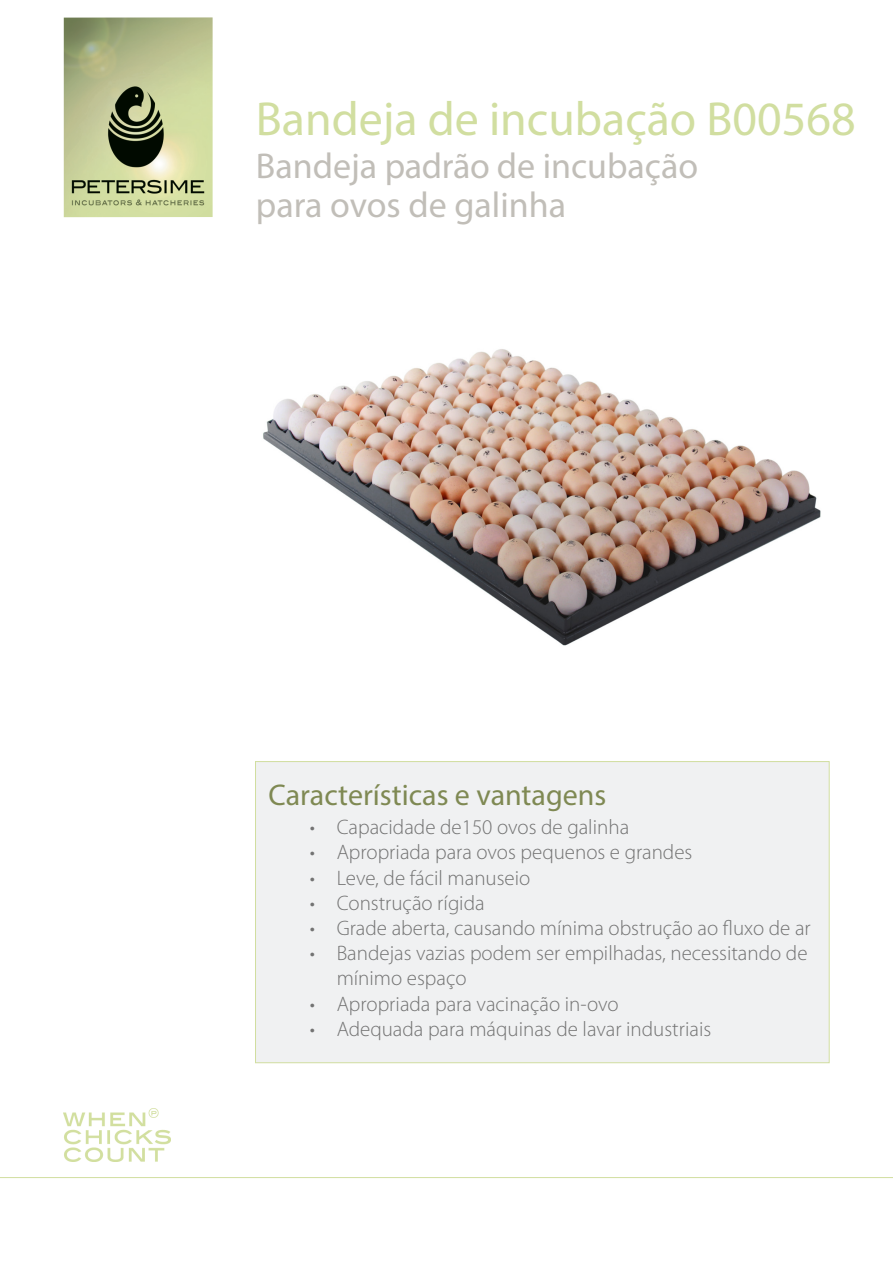
<style>
.page{position:relative;width:893px;height:1263px;background:#fff}
.page>*{position:absolute;margin:0;border:0;box-sizing:border-box;transform-origin:0 0}
.t1{font:48px "Myriad Pro";color:#d1dea0}
.t2{font:36px "Myriad Pro";color:#c1beb8}
.t3{font:30px "Myriad Pro";color:#7f8953}
.t4{font:300 21px/25.2px "Myriad Pro";color:#737373}
</style>
<div class="page">
<img style="left:64px;top:17px;width:149px;height:200px">
<img style="left:64px;top:1108px;width:106px;height:54px">
<img style="left:263px;top:349px;width:558px;height:297px">
<hr style="left:0;top:1177px;width:893px;height:1px;background:#d1dea0">
<div style="left:255px;top:761px;width:574px;height:302px;background:#f0f1f2"></div>
<div style="left:255px;top:761px;width:575px;height:302px;border:1px solid #d1dea0"></div>
<p class="t1" style="left:256px;top:89px;width:601px">Bandeja de incubação B00568</p>
<p class="t2" style="left:256px;top:144px;width:444px">Bandeja padrão de incubação</p>
<p class="t2" style="left:256px;top:183px;width:312px">para ovos de galinha</p>
<p class="t3" style="left:269px;top:776px;width:339px">Características e vantagens</p>
<p class="t4" style="left:310px;top:815px;width:321px">• Capacidade de150 ovos de galinha</p>
<p class="t4" style="left:310px;top:840px;width:384px">• Apropriada para ovos pequenos e grandes</p>
<p class="t4" style="left:310px;top:865px;width:222px">• Leve, de fácil manuseio</p>
<p class="t4" style="left:310px;top:890px;width:176px">• Construção rígida</p>
<p class="t4" style="left:310px;top:916px;width:503px">• Grade aberta, causando mínima obstrução ao fluxo de ar</p>
<p class="t4" style="left:337px;top:941px;width:472px;text-indent:-27px">• Bandejas vazias podem ser empilhadas, necessitando de mínimo espaço</p>
<p class="t4" style="left:310px;top:991px;width:311px">• Apropriada para vacinação in-ovo</p>
<p class="t4" style="left:310px;top:1016px;width:403px">• Adequada para máquinas de lavar industriais</p>
</div>
